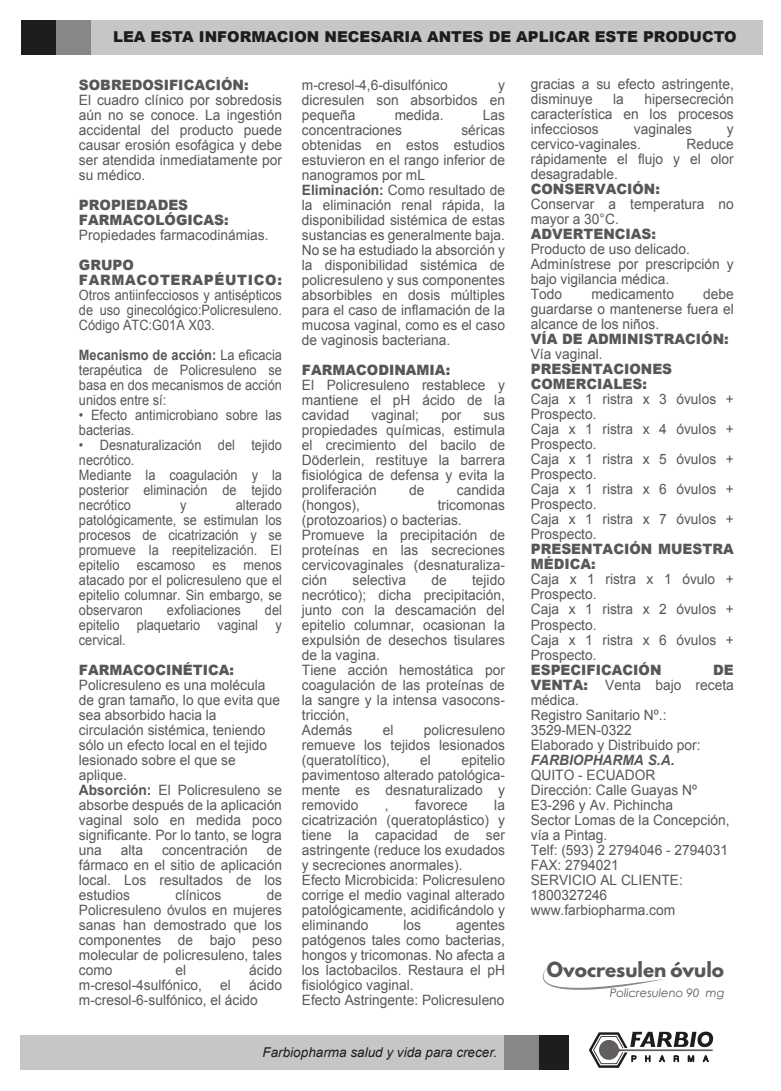
<style>
.page{position:relative;width:781px;height:1091px;background:#fff}
.page>*{position:absolute;margin:0;border:0;box-sizing:border-box;transform-origin:0 0}
.t1{font:700 18.5px "League Spartan";color:#575756}
.t2{font:900 15px "Arial";color:#1d1d1b}
.t3{font:14.25px/15px "Arial";color:#575756;scale:.96 1}
.t4{font:14.25px/15px "Arial";color:#575756;text-align:justify;scale:.9 1}
.t5{font:900 14.25px/15px "Arial";color:#575756;scale:.96 1}
.t6{font:900 14.25px/15px "Arial";letter-spacing:.05em;color:#575756;scale:.96 1}
.t7{font:italic 700 14.25px "Arial";color:#575756;scale:.96 1}
.t8{font:italic 13.5px "Arial";color:#1d1d1b}
.t9{font:italic 11.5px "Century Gothic";color:#575756}
.s1{font-weight:700}
.s2{font-weight:900}
</style>
<div class="page">
<div style="left:88px;top:20px;width:674px;height:34px;background:#c6c6c6"></div>
<div style="left:21px;top:20px;width:37px;height:34px;background:#1d1d1b"></div>
<div style="left:56px;top:20px;width:34px;height:34px;background:#878787"></div>
<div style="left:21px;top:1034px;width:547px;height:35px;background:#c6c6c6"></div>
<div style="left:534px;top:1035px;width:34px;height:34px;background:#1d1d1b"></div>
<div style="left:504px;top:1035px;width:34px;height:34px;background:#878787"></div>
<svg style="left:589px;top:1031px;width:124px;height:36px"></svg>
<svg style="left:542px;top:967px;width:122px;height:23px"></svg>
<p class="t2" style="left:113px;top:26px;width:624px">LEA ESTA INFORMACION NECESARIA ANTES DE APLICAR ESTE PRODUCTO</p>
<p class="t5" style="left:79px;top:77px;width:178px">SOBREDOSIFICACIÓN:</p>
<p class="t3" style="left:79px;top:92px;width:213px;text-align:justify">El cuadro clínico por sobredosis aún no se conoce. La ingestión accidental del producto puede causar erosión esofágica y debe ser atendida inmediatamente por su médico.</p>
<p class="t5" style="left:79px;top:197px;width:157px">PROPIEDADES<br>FARMACOLÓGICAS:</p>
<p class="t3" style="left:79px;top:227px;width:199px">Propiedades farmacodinámias.</p>
<p class="t6" style="left:79px;top:257px;width:213px">GRUPO<br>FARMACOTERAPÉUTICO:</p>
<p class="t4" style="left:79px;top:287px;width:227px">Otros antiinfecciosos y antisépticos de uso ginecológico:Policresuleno.<br>Código ATC:G01A X03.</p>
<p class="t4" style="left:79px;top:347px;width:227px"><span class="s1">Mecanismo de acción:</span> La eficacia terapéutica de Policresuleno se basa en dos mecanismos de acción unidos entre sí:</p>
<p class="t4" style="left:79px;top:407px;width:227px">• Efecto antimicrobiano sobre las bacterias.</p>
<p class="t4" style="left:79px;top:437px;width:227px;text-align:left">• Desnaturalización del tejido necrótico.<br>Mediante la coagulación y la posterior eliminación de tejido necrótico</p>
<p class="t4" style="left:79px;top:497px;width:227px;text-indent:157px">alterado patológicamente, se estimulan los procesos de cicatrización y se promueve la reepitelización. El epitelio escamoso es menos atacado por el policresuleno que el epitelio columnar. Sin embargo, se observaron</p>
<p class="t4" style="left:180px;top:497px;width:9px">y</p>
<p class="t4" style="left:167px;top:602px;width:84px">exfoliaciones</p>
<p class="t4" style="left:79px;top:602px;width:227px;text-indent:186px">del epitelio plaquetario vaginal y cervical.</p>
<p class="t5" style="left:79px;top:662px;width:163px">FARMACOCINÉTICA:</p>
<p class="t3" style="left:79px;top:677px;width:213px">Policresuleno es una molécula de gran tamaño, lo que evita que sea absorbido hacia la circulación sistémica, teniendo sólo un efecto local en el tejido lesionado sobre el que se aplique.<br><span class="s1">Absorción:</span> El Policresuleno se absorbe después de la aplicación vaginal solo en medida poco significante. Por lo tanto, se logra una</p>
<p class="t3" style="left:121px;top:842px;width:25px">alta</p>
<p class="t3" style="left:162px;top:842px;width:91px">concentración</p>
<p class="t3" style="left:79px;top:842px;width:213px;text-align:justify;text-indent:188px">de fármaco en el sitio de aplicación local. Los resultados de los estudios</p>
<p class="t3" style="left:175px;top:887px;width:49px">clínicos</p>
<p class="t3" style="left:79px;top:887px;width:213px;text-align:justify;text-indent:188px">de Policresuleno óvulos en mujeres sanas han demostrado que los componentes de bajo peso molecular de policresuleno, tales como</p>
<p class="t3" style="left:175px;top:962px;width:13px">el</p>
<p class="t3" style="left:249px;top:962px;width:36px">ácido</p>
<p class="t3" style="left:79px;top:977px;width:130px">m-cresol-4sulfónico,</p>
<p class="t3" style="left:220px;top:977px;width:13px">el</p>
<p class="t3" style="left:79px;top:977px;width:213px;text-indent:170px">ácido m-cresol-6-sulfónico, el ácido</p>
<p class="t3" style="left:302px;top:77px;width:154px">m-cresol-4,6-disulfónico</p>
<p class="t3" style="left:302px;top:77px;width:213px;text-align:justify;text-indent:196px">y dicresulen son absorbidos en pequeña</p>
<p class="t3" style="left:394px;top:107px;width:52px">medida.</p>
<p class="t3" style="left:482px;top:107px;width:25px">Las</p>
<p class="t3" style="left:302px;top:122px;width:106px">concentraciones</p>
<p class="t3" style="left:302px;top:122px;width:213px;text-indent:159px">séricas obtenidas en estos estudios estuvieron en el rango inferior de nanogramos por mL<br><span class="s1">Eliminación:</span> Como resultado de la eliminación renal rápida, la disponibilidad sistémica de estas sustancias es generalmente baja.<br>No se ha estudiado la absorción y la disponibilidad sistémica de policresuleno y sus componentes absorbibles en dosis múltiples para el caso de inflamación de la mucosa vaginal, como es el caso de vaginosis bacteriana.</p>
<p class="t5" style="left:302px;top:361px;width:156px">FARMACODINAMIA:</p>
<p class="t3" style="left:302px;top:377px;width:213px;text-align:justify">El Policresuleno restablece y mantiene el pH ácido de la cavidad</p>
<p class="t3" style="left:371px;top:407px;width:51px">vaginal;</p>
<p class="t3" style="left:441px;top:407px;width:22px">por</p>
<p class="t3" style="left:302px;top:407px;width:213px;text-align:justify;text-indent:181px">sus propiedades químicas, estimula el crecimiento del bacilo de Döderlein, restituye la barrera fisiológica de defensa y evita la proliferación</p>
<p class="t3" style="left:409px;top:482px;width:17px">de</p>
<p class="t3" style="left:456px;top:482px;width:52px">candida</p>
<p class="t3" style="left:302px;top:497px;width:62px">(hongos),</p>
<p class="t3" style="left:302px;top:497px;width:213px;text-indent:136px">tricomonas (protozoarios) o bacterias.<br>Promueve la precipitación de proteínas en las secreciones cervicovaginales (desnaturaliza&shy;ción</p>
<p class="t3" style="left:302px;top:572px;width:213px;text-indent:170px">tejido necrótico); dicha precipitación, junto con la descamación del epitelio columnar, ocasionan la expulsión de desechos tisulares de la vagina.<br>Tiene acción hemostática por coagulación de las proteínas de la sangre y la intensa vasocons&shy;tricción,<br>Además</p>
<p class="t3" style="left:352px;top:572px;width:57px">selectiva</p>
<p class="t3" style="left:431px;top:572px;width:17px">de</p>
<p class="t3" style="left:302px;top:722px;width:213px;text-align:justify;text-indent:122px">policresuleno remueve los tejidos lesionados (queratolítico),</p>
<p class="t3" style="left:383px;top:722px;width:13px">el</p>
<p class="t3" style="left:302px;top:752px;width:213px;text-align:justify;text-indent:159px">epitelio pavimentoso alterado patológica&shy;mente es desnaturalizado y removido</p>
<p class="t3" style="left:385px;top:797px;width:5px">,</p>
<p class="t3" style="left:420px;top:752px;width:13px">el</p>
<p class="t3" style="left:415px;top:797px;width:56px">favorece</p>
<p class="t3" style="left:302px;top:797px;width:213px;text-indent:192px">la cicatrización (queratoplástico) y tiene la capacidad de ser astringente (reduce los exudados y secreciones anormales).<br>Efecto Microbicida: Policresuleno corrige el medio vaginal alterado patológicamente, acidificándolo y eliminando</p>
<p class="t3" style="left:403px;top:917px;width:20px">los</p>
<p class="t3" style="left:302px;top:917px;width:213px;text-indent:154px">agentes patógenos tales como bacterias, hongos y tricomonas. No afecta a los lactobacilos. Restaura el pH fisiológico vaginal.<br>Efecto Astringente: Policresuleno</p>
<p class="t8" style="left:262px;top:1043px;width:236px">Farbiopharma salud y vida para crecer.</p>
<p class="t3" style="left:530px;top:77px;width:213px">gracias a su efecto astringente, disminuye</p>
<p class="t3" style="left:530px;top:92px;width:213px;text-align:justify;text-indent:113px">hipersecreción característica en los procesos infecciosos</p>
<p class="t3" style="left:613px;top:92px;width:13px">la</p>
<p class="t3" style="left:633px;top:122px;width:62px">vaginales</p>
<p class="t3" style="left:726px;top:122px;width:9px">y</p>
<p class="t3" style="left:530px;top:137px;width:116px">cervico-vaginales.</p>
<p class="t3" style="left:530px;top:137px;width:213px;text-align:justify;text-indent:156px">Reduce rápidamente el flujo y el olor desagradable.</p>
<p class="t5" style="left:530px;top:181px;width:136px">CONSERVACIÓN:</p>
<p class="t3" style="left:530px;top:197px;width:213px">Conservar a temperatura no mayor a 30°C.</p>
<p class="t5" style="left:530px;top:226px;width:132px">ADVERTENCIAS:</p>
<p class="t3" style="left:530px;top:242px;width:213px">Producto de uso delicado.<br>Adminístrese por prescripción y bajo vigilancia médica.<br>Todo</p>
<p class="t3" style="left:530px;top:287px;width:213px;text-align:justify;text-indent:172px">debe guardarse o mantenerse fuera el alcance de los niños.</p>
<p class="t5" style="left:530px;top:331px;width:208px">VÍA DE ADMINISTRACIÓN:</p>
<p class="t3" style="left:530px;top:347px;width:76px">Vía vaginal.</p>
<p class="t5" style="left:530px;top:361px;width:149px">PRESENTACIONES<br>COMERCIALES:</p>
<p class="t3" style="left:530px;top:392px;width:213px">Caja x 1 ristra x 3 óvulos +<br>Prospecto.<br>Caja x 1 ristra x 4 óvulos +<br>Prospecto.<br>Caja x 1 ristra x 5 óvulos +<br>Prospecto.<br>Caja x 1 ristra x 6 óvulos +<br>Prospecto.<br>Caja x 1 ristra x 7 óvulos +<br>Prospecto.</p>
<p class="t5" style="left:530px;top:541px;width:213px">PRESENTACIÓN MUESTRA<br>MÉDICA:</p>
<p class="t3" style="left:530px;top:572px;width:213px">Caja x 1 ristra x 1 óvulo +<br>Prospecto.<br>Caja x 1 ristra x 2 óvulos +<br>Prospecto.<br>Caja x 1 ristra x 6 óvulos +<br>Prospecto.</p>
<p class="t5" style="left:530px;top:662px;width:138px">ESPECIFICACIÓN</p>
<p class="t3" style="left:591px;top:287px;width:87px">medicamento</p>
<p class="t3" style="left:530px;top:662px;width:213px;text-indent:182px"><span class="s2">DE<br>VENTA:</span> Venta bajo receta médica.<br>Registro Sanitario Nº.:<br>3529-MEN-0322<br>Elaborado y Distribuido por:</p>
<p class="t7" style="left:530px;top:750px;width:151px">FARBIOPHARMA S.A.</p>
<p class="t3" style="left:530px;top:767px;width:208px">QUITO - ECUADOR<br>Dirección: Calle Guayas Nº<br>E3-296 y Av. Pichincha<br>Sector Lomas de la Concepción, vía a Pintag.<br>Telf: (593) 2 2794046 - 2794031<br>FAX: 2794021<br>SERVICIO AL CLIENTE:<br>1800327246 www.farbiopharma.com</p>
<p class="t1" style="left:546px;top:955px;width:179px">Ovocresulen óvulo</p>
<p class="t9" style="left:609px;top:984px;width:116px">Policresuleno 90 mg</p>
</div>
